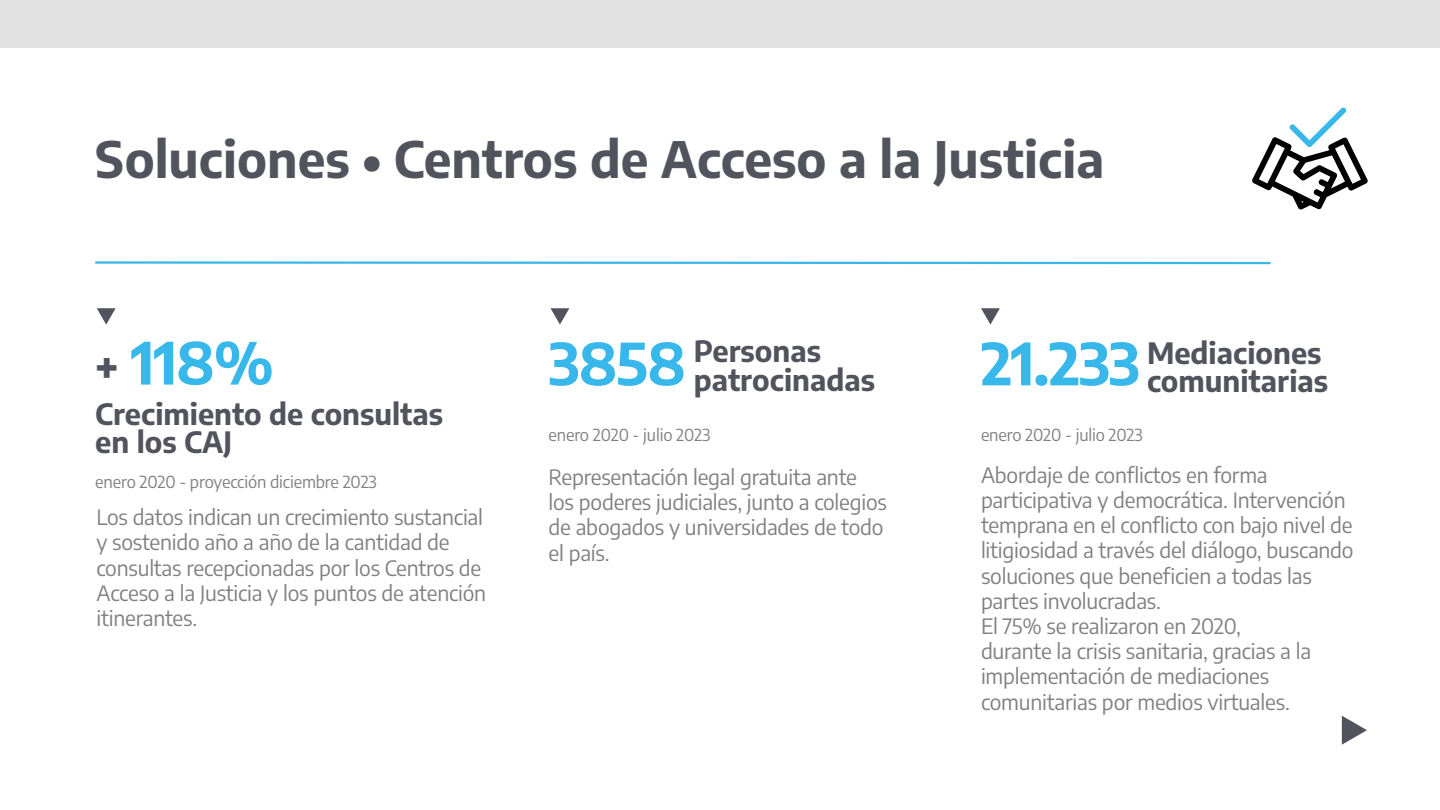
<style>
.page{position:relative;width:1440px;height:810px;background:#fff}
.page>*{position:absolute;margin:0;border:0;box-sizing:border-box;transform-origin:0 0}
.t1{font:700 57.68px "Encode Sans";letter-spacing:-.02em;color:#37b7ea}
.t2{font:700 49.95px "Encode Sans";color:#51545d}
.t3{font:700 29.25px/28.2px "Encode Sans";color:#51545d}
.t4{font:21px/25.2px "Encode Sans";letter-spacing:-.01em;color:#808080}
.t5{font:16.5px "Encode Sans";letter-spacing:-.01em;color:#808080}
.s1{font-size:45px;color:#51545d}
</style>
<div class="page">
<svg style="left:97px;top:308px;width:19px;height:17px"></svg>
<div style="left:0;top:0;width:1440px;height:47px;background:#e2e2e2"></div>
<svg style="left:95px;top:261px;width:1176px;height:4px"></svg>
<svg style="left:551px;top:308px;width:18px;height:17px"></svg>
<svg style="left:981px;top:308px;width:19px;height:17px"></svg>
<svg style="left:1252px;top:108px;width:116px;height:102px"></svg>
<svg style="left:1342px;top:716px;width:25px;height:29px"></svg>
<h2 class="t2" style="left:95px;top:125px;width:1011px">Soluciones • Centros de Acceso a la Justicia</h2>
<h1 class="t1" style="left:94px;top:323px;width:181px"><span class="s1">+</span> 118%</h1>
<h3 class="t3" style="left:95px;top:399px;width:350px">Crecimiento de consultas en los CAJ</h3>
<p class="t5" style="left:95px;top:470px;width:283px">enero 2020 - proyección diciembre 2023</p>
<p class="t4" style="left:96px;top:504px;width:391px">Los datos indican un crecimiento sustancial y sostenido año a año de la cantidad de consultas recepcionadas por los Centros de Acceso a la Justicia y los puntos de atención itinerantes.</p>
<h1 class="t1" style="left:549px;top:324px;width:139px">3858</h1>
<h3 class="t3" style="left:694px;top:336px;width:183px">Personas patrocinadas</h3>
<h1 class="t1" style="left:981px;top:324px;width:161px">21.233</h1>
<h3 class="t3" style="left:1147px;top:338px;width:183px">Mediaciones comunitarias</h3>
<p class="t5" style="left:549px;top:424px;width:163px">enero 2020 - julio 2023</p>
<p class="t4" style="left:549px;top:464px;width:340px">Representación legal gratuita ante los poderes judiciales, junto a colegios de abogados y universidades de todo el país.</p>
<p class="t5" style="left:981px;top:424px;width:163px">enero 2020 - julio 2023</p>
<p class="t4" style="left:981px;top:461px;width:374px">Abordaje de conflictos en forma participativa y democrática. Intervención temprana en el conflicto con bajo nivel de litigiosidad a través del diálogo, buscando soluciones que beneficien a todas las partes involucradas.<br>El 75% se realizaron en 2020,<br>durante la crisis sanitaria, gracias a la implementación de mediaciones comunitarias por medios virtuales.</p>
</div>
